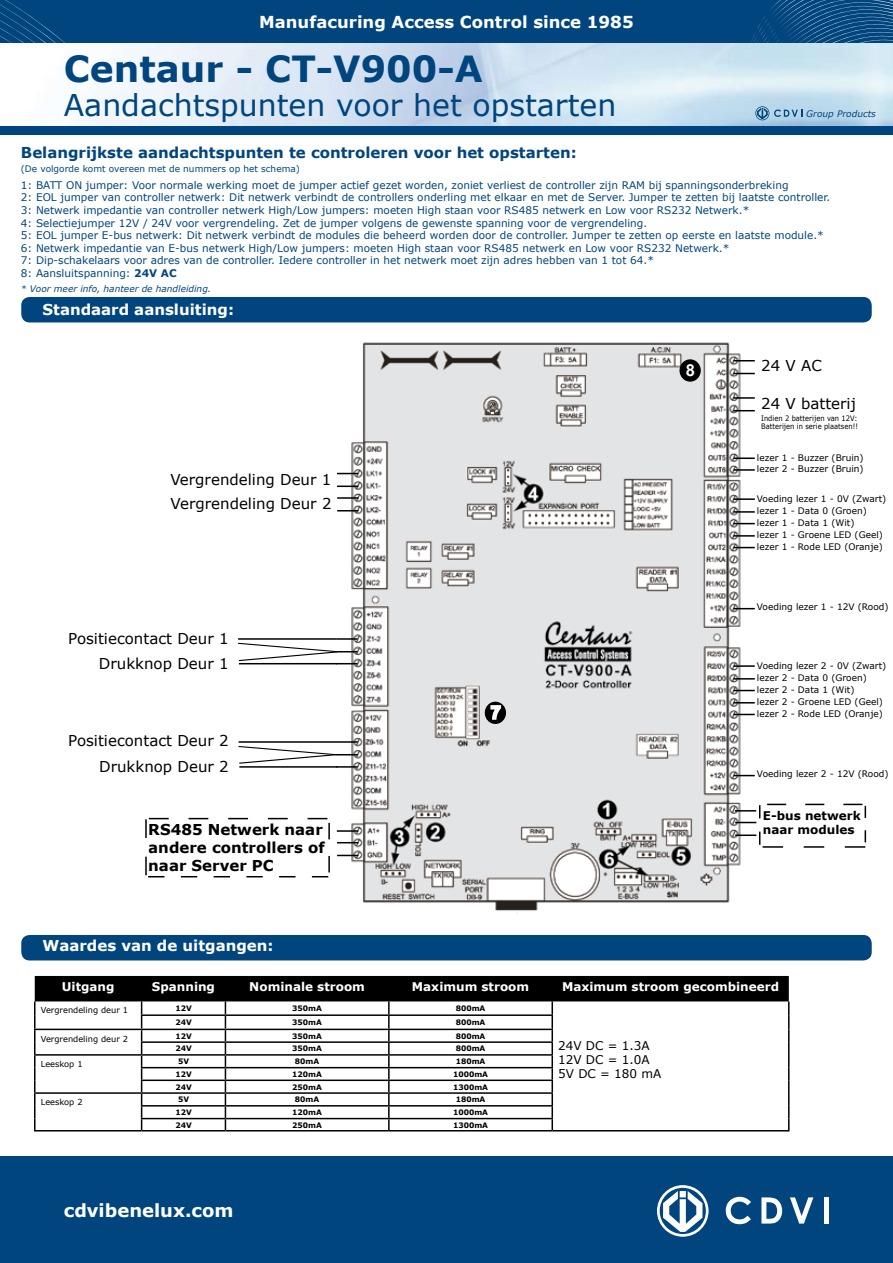
<style>
.page{position:relative;width:893px;height:1263px;background:#fff}
.page>*{position:absolute;margin:0;border:0;box-sizing:border-box;transform-origin:0 0}
.t1{font:700 36px "Verdana";color:#00457d}
.t2{font:30px "Verdana";color:#00457d}
.t3{font:700 18px "Verdana";color:#fff}
.t4{font:700 16.5px "Verdana";color:#fff}
.t5{font:700 16.5px "Arial";color:#fff}
.t6{font:15px/24.5px "Verdana";color:#000;text-align:right}
.t7{font:700 15px "Verdana";color:#fff}
.t8{font:700 15px "Verdana";color:#00457d}
.t9{font:700 15px/18px "Verdana";color:#000}
.t10{font:700 12px "Verdana";color:#fff}
.t11{font:12px/14.4px "Verdana";color:#000}
.t12{font:700 12px/14.4px "Verdana";color:#000}
.t13{font:10.5px/12.6px "Verdana";color:#00457d}
.t14{font:9px/12.3px "Verdana";color:#000}
.t15{font:italic 9px "Verdana";color:#00457d}
.t16{font:9px "Verdana";color:#00457d}
.t17{font:8.25px "Verdana";color:#000}
.t18{font:700 7.5px "Verdana";color:#000}
.t19{font:7.5px/7.5px "Verdana";color:#000;scale:.9 1}
.s1{font-weight:700}
</style>
<div class="page">
<img style="left:21px;top:297px;width:851px;height:835px">
<div style="left:21px;top:297px;width:851px;height:25px;background:#00457d;border-radius:9px"></div>
<img style="left:78px;top:43px;width:815px;height:83px">
<div style="left:0;top:0;width:893px;height:43px;background:#00457d"></div>
<div style="left:0;top:126px;width:893px;height:9px;background:#00457d"></div>
<svg style="left:0;top:0;width:65px;height:43px"></svg>
<svg style="left:751px;top:0;width:142px;height:43px"></svg>
<svg style="left:755px;top:106px;width:47px;height:14px"></svg>
<div style="left:0;top:1157px;width:893px;height:106px;background:#00457d"></div>
<svg style="left:726px;top:1197px;width:25px;height:27px"></svg>
<svg style="left:761px;top:1197px;width:21px;height:26px"></svg>
<svg style="left:790px;top:1197px;width:23px;height:26px"></svg>
<div style="left:824px;top:1197px;width:5px;height:26px;background:#fff"></div>
<svg style="left:657px;top:1185px;width:52px;height:52px"></svg>
<div style="left:485px;top:702px;width:20px;height:21px;background:#000;border-radius:50%"></div>
<div style="left:485px;top:702px;width:21px;height:22px;border:2px solid #000;border-radius:50%"></div>
<svg style="left:489px;top:704px;width:14px;height:17px"></svg>
<div style="left:680px;top:360px;width:20px;height:21px;background:#000;border-radius:50%"></div>
<div style="left:679px;top:359px;width:22px;height:23px;border:2px solid #000;border-radius:50%"></div>
<svg style="left:683px;top:360px;width:15px;height:20px"></svg>
<svg style="left:733px;top:353px;width:92px;height:26px"></svg>
<svg style="left:733px;top:392px;width:126px;height:42px"></svg>
<svg style="left:733px;top:600px;width:139px;height:18px"></svg>
<svg style="left:733px;top:766px;width:139px;height:19px"></svg>
<svg style="left:166px;top:470px;width:192px;height:47px"></svg>
<hr style="left:336px;top:638px;width:21px;height:2px;background:#000">
<svg style="left:67px;top:629px;width:163px;height:19px"></svg>
<svg style="left:97px;top:654px;width:133px;height:21px"></svg>
<hr style="left:336px;top:766px;width:21px;height:2px;background:#000">
<svg style="left:67px;top:731px;width:164px;height:19px"></svg>
<hr style="left:336px;top:741px;width:22px;height:2px;background:#000">
<svg style="left:98px;top:757px;width:133px;height:21px"></svg>
<svg style="left:237px;top:642px;width:120px;height:22px"></svg>
<hr style="left:238px;top:638px;width:98px;height:2px;background:#000">
<hr style="left:239px;top:663px;width:98px;height:1px;background:#000">
<svg style="left:237px;top:745px;width:121px;height:19px"></svg>
<hr style="left:239px;top:741px;width:98px;height:2px;background:#000">
<hr style="left:239px;top:766px;width:99px;height:2px;background:#000">
<svg style="left:145px;top:816px;width:213px;height:63px"></svg>
<svg style="left:735px;top:804px;width:132px;height:44px"></svg>
<div style="left:21px;top:935px;width:851px;height:25px;background:#00457d;border-radius:9px"></div>
<svg style="left:34px;top:976px;width:755px;height:156px"></svg>
<svg style="left:733px;top:488px;width:139px;height:68px"></svg>
<svg style="left:733px;top:655px;width:139px;height:68px"></svg>
<hr style="left:733px;top:457px;width:22px;height:2px;background:#000">
<hr style="left:733px;top:469px;width:22px;height:2px;background:#000">
<svg style="left:756px;top:450px;width:111px;height:28px"></svg>
<h3 class="t7" style="left:273px;top:6px;width:349px">Manufacturing Access Control since 1985</h3>
<h3 class="t4" style="left:259px;top:11px;width:376px">Manufacuring Access Control since 1985</h3>
<h1 class="t1" style="left:64px;top:46px;width:420px">Centaur - CT-V900-A</h1>
<h2 class="t2" style="left:64px;top:86px;width:554px">Aandachtspunten voor het opstarten</h2>
<p class="t15" style="left:806px;top:108px;width:71px">Group Products</p>
<h3 class="t8" style="left:21px;top:143px;width:557px">Belangrijkste aandachtspunten te controleren voor het opstarten:</h3>
<p class="t16" style="left:21px;top:163px;width:281px">(De volgorde komt overeen met de nummers op het schema)</p>
<p class="t13" style="left:21px;top:178px;width:811px">1: BATT ON jumper: Voor normale werking moet de jumper actief gezet worden, zoniet verliest de controller zijn RAM bij spanningsonderbreking<br>2: EOL jumper van controller netwerk: Dit netwerk verbindt de controllers onderling met elkaar en met de Server. Jumper te zetten bij laatste controller.<br>3: Netwerk impedantie van controller netwerk High/Low jumpers: moeten High staan voor RS485 netwerk en Low voor RS232 Netwerk.*<br>4: Selectiejumper 12V / 24V voor vergrendeling. Zet de jumper volgens de gewenste spanning voor de vergrendeling.<br>5: EOL jumper E-bus netwerk: Dit netwerk verbindt de modules die beheerd worden door de controller. Jumper te zetten op eerste en laatste module.* 6: Netwerk impedantie van E-bus netwerk High/Low jumpers: moeten High staan voor RS485 netwerk en Low voor RS232 Netwerk.*<br>7: Dip-schakelaars voor adres van de controller. Iedere controller in het netwerk moet zijn adres hebben van 1 tot 64.*<br>8: Aansluitspanning: <span class="s1">24V AC</span></p>
<p class="t15" style="left:21px;top:283px;width:192px">* Voor meer info, hanteer de handleiding.</p>
<h3 class="t7" style="left:43px;top:300px;width:193px">Standaard aansluiting:</h3>
<h3 class="t6" style="left:170px;top:467px;width:163px;text-align:left">Vergrendeling Deur 1<br>Vergrendeling Deur 2</h3>
<h3 class="t6" style="left:68px;top:625px;width:162px">Positiecontact Deur 1<br>Drukknop Deur 1</h3>
<h3 class="t6" style="left:68px;top:727px;width:162px;line-height:26.1px">Positiecontact Deur 2<br>Drukknop Deur 2</h3>
<h3 class="t9" style="left:148px;top:819px;width:178px">RS485 Netwerk naar andere controllers of naar Server PC</h3>
<h3 class="t5" style="left:686px;top:359px;width:11px">8</h3>
<h3 class="t6" style="left:761px;top:353px;width:62px">24 V AC</h3>
<h3 class="t6" style="left:761px;top:391px;width:96px">24 V batterij</h3>
<p class="t19" style="left:761px;top:414px;width:109px">Indien 2 batterijen van 12V:<br>Batterijen in serie plaatsen!!</p>
<p class="t14" style="left:757px;top:451px;width:108px;line-height:11.9px">lezer 1 - Buzzer (Bruin) lezer 2 - Buzzer (Bruin)</p>
<p class="t14" style="left:757px;top:492px;width:131px">Voeding lezer 1 - 0V (Zwart) lezer 1 - Data 0 (Groen) lezer 1 - Data 1 (Wit)</p>
<p class="t14" style="left:757px;top:529px;width:128px;line-height:11.9px">lezer 1 - Groene LED (Geel) lezer 1 - Rode LED (Oranje)</p>
<p class="t14" style="left:757px;top:601px;width:133px">Voeding lezer 1 - 12V (Rood)</p>
<p class="t14" style="left:757px;top:659px;width:131px">Voeding lezer 2 - 0V (Zwart) lezer 2 - Data 0 (Groen) lezer 2 - Data 1 (Wit)</p>
<p class="t14" style="left:757px;top:695px;width:128px;line-height:11.9px">lezer 2 - Groene LED (Geel) lezer 2 - Rode LED (Oranje)</p>
<p class="t14" style="left:757px;top:767px;width:133px">Voeding lezer 2 - 12V (Rood)</p>
<p class="t12" style="left:763px;top:808px;width:99px">E-bus netwerk naar modules</p>
<h3 class="t7" style="left:43px;top:936px;width:233px">Waardes van de uitgangen:</h3>
<p class="t10" style="left:62px;top:979px;width:54px">Uitgang</p>
<p class="t10" style="left:152px;top:979px;width:65px">Spanning</p>
<p class="t10" style="left:249px;top:979px;width:117px">Nominale stroom</p>
<p class="t10" style="left:412px;top:979px;width:119px">Maximum stroom</p>
<p class="t10" style="left:562px;top:979px;width:219px">Maximum stroom gecombineerd</p>
<p class="t17" style="left:41px;top:1005px;width:89px">Vergrendeling deur 1</p>
<p class="t18" style="left:175px;top:1003px;width:18px">12V</p>
<p class="t18" style="left:292px;top:1003px;width:31px">350mA</p>
<p class="t18" style="left:456px;top:1003px;width:31px">800mA</p>
<p class="t11" style="left:558px;top:1038px;width:104px">24V DC = 1.3A<br>12V DC = 1.0A<br>5V DC = 180 mA</p>
<p class="t18" style="left:175px;top:1018px;width:18px">24V</p>
<p class="t18" style="left:292px;top:1018px;width:31px">350mA</p>
<p class="t18" style="left:456px;top:1018px;width:31px">800mA</p>
<p class="t17" style="left:41px;top:1033px;width:89px">Vergrendeling deur 2</p>
<p class="t18" style="left:175px;top:1031px;width:18px">12V</p>
<p class="t18" style="left:292px;top:1031px;width:31px">350mA</p>
<p class="t18" style="left:456px;top:1031px;width:31px">800mA</p>
<p class="t18" style="left:175px;top:1044px;width:18px">24V</p>
<p class="t18" style="left:292px;top:1044px;width:31px">350mA</p>
<p class="t18" style="left:456px;top:1044px;width:31px">800mA</p>
<p class="t17" style="left:41px;top:1059px;width:43px">Leeskop 1</p>
<p class="t18" style="left:178px;top:1057px;width:13px">5V</p>
<p class="t18" style="left:295px;top:1057px;width:26px">80mA</p>
<p class="t18" style="left:456px;top:1057px;width:31px">180mA</p>
<p class="t18" style="left:175px;top:1069px;width:18px">12V</p>
<p class="t18" style="left:292px;top:1069px;width:31px">120mA</p>
<p class="t18" style="left:453px;top:1069px;width:37px">1000mA</p>
<p class="t18" style="left:175px;top:1082px;width:18px">24V</p>
<p class="t18" style="left:292px;top:1082px;width:31px">250mA</p>
<p class="t18" style="left:453px;top:1082px;width:37px">1300mA</p>
<p class="t17" style="left:41px;top:1097px;width:43px">Leeskop 2</p>
<p class="t18" style="left:178px;top:1095px;width:13px">5V</p>
<p class="t18" style="left:295px;top:1095px;width:26px">80mA</p>
<p class="t18" style="left:456px;top:1095px;width:31px">180mA</p>
<p class="t18" style="left:175px;top:1107px;width:18px">12V</p>
<p class="t18" style="left:292px;top:1107px;width:31px">120mA</p>
<p class="t18" style="left:453px;top:1107px;width:37px">1000mA</p>
<p class="t18" style="left:175px;top:1120px;width:18px">24V</p>
<p class="t18" style="left:292px;top:1120px;width:31px">250mA</p>
<p class="t18" style="left:453px;top:1120px;width:37px">1300mA</p>
<h3 class="t3" style="left:64px;top:1199px;width:171px">cdvibenelux.com</h3>
</div>
